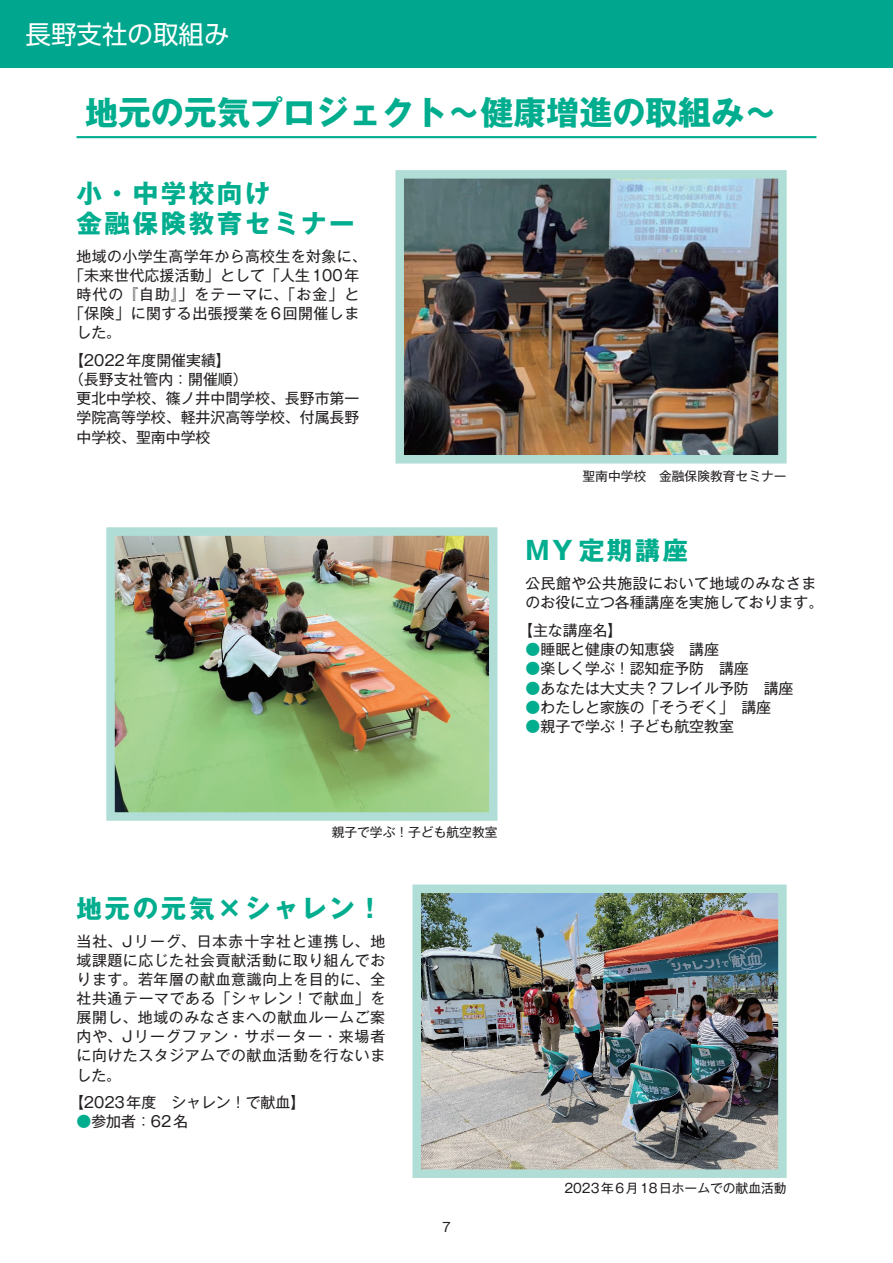
<style>
.page{position:relative;width:893px;height:1263px;background:#fff}
.page>*{position:absolute;margin:0;border:0;box-sizing:border-box;transform-origin:0 0}
.t1{font:33px "Gothic MB101 Pr 6 Bold 90 pv RKSJ H";color:#00ad8e}
.t2{font:25.5px/29.7px "Gothic MB101 Pr 6 Bold 90 pv RKSJ H";letter-spacing:.1em;color:#00ad8e}
.t3{font:25.5px "UD Shin Go Pro Regular 90 pv RKSJ H";color:#fff}
.t4{font:14.85px/19.2px "Gothic MB101 Pr 6 Regular 90 pv RKSJ H";color:#231f20;text-align:justify}
.t5{font:14.85px "Gothic MB101 Pr 6 Regular 90 pv RKSJ H";letter-spacing:.03em;color:#231f20}
.t6{font:14.85px "Gothic MB101 Pr 6 Regular 90 pv RKSJ H";letter-spacing:.07em;color:#231f20}
.t7{font:14.85px "Gothic MB101 Pr 6 Regular 90 pv RKSJ H";letter-spacing:.035em;color:#231f20}
.t8{font:12.75px "Gothic MB101 Pr 6 Regular 90 pv RKSJ H";color:#231f20}
.s1{color:#00ad8e}
</style>
<div class="page">
<div style="left:0;top:0;width:893px;height:68px;background:#00a78e"></div>
<hr style="left:77px;top:136px;width:739px;height:2px;background:#00ad8e">
<img style="left:412px;top:884px;width:375px;height:294px">
<img style="left:106px;top:527px;width:392px;height:294px">
<img style="left:395px;top:170px;width:392px;height:294px">
<h2 class="t3" style="left:26px;top:25px;width:206px">長野支社の取組み</h2>
<h1 class="t1" style="left:85px;top:100px;width:694px">地元の元気プロジェクト～健康増進の取組み～</h1>
<h2 class="t2" style="left:77px;top:182px;width:280px">小・中学校向け<br>金融保険教育セミナー</h2>
<p class="t5" style="left:77px;top:251px;width:292px">地域の小学生高学年から高校生を対象に、</p>
<p class="t4" style="left:69px;top:268px;width:292px">「未来世代応援活動」として「人生100年</p>
<p class="t6" style="left:77px;top:289px;width:284px">時代の『自助』」をテーマに、「お金」と</p>
<p class="t7" style="left:69px;top:308px;width:292px">「保険」に関する出張授業を6回開催しま</p>
<p class="t4" style="left:77px;top:325px;width:46px">した。</p>
<p class="t4" style="left:69px;top:353px;width:163px">【2022年度開催実績】</p>
<p class="t4" style="left:69px;top:372px;width:180px">（長野支社管内：開催順）</p>
<p class="t4" style="left:77px;top:391px;width:284px">更北中学校、篠ノ井中間学校、長野市第一</p>
<p class="t4" style="left:77px;top:410px;width:284px">学院高等学校、軽井沢高等学校、付属長野</p>
<p class="t4" style="left:77px;top:429px;width:135px">中学校、聖南中学校</p>
<p class="t8" style="left:583px;top:471px;width:206px">聖南中学校　金融保険教育セミナー</p>
<h2 class="t2" style="left:526px;top:539px;width:164px">MY定期講座</h2>
<p class="t4" style="left:526px;top:576px;width:299px">公民館や公共施設において地域のみなさまのお役に立つ各種講座を実施しております。</p>
<p class="t4" style="left:518px;top:623px;width:106px">【主な講座名】</p>
<p class="t4" style="left:526px;top:642px;width:195px"><span class="s1">●</span>睡眠と健康の知恵袋　講座</p>
<p class="t4" style="left:526px;top:661px;width:225px"><span class="s1">●</span>楽しく学ぶ！認知症予防　講座</p>
<p class="t4" style="left:526px;top:680px;width:269px"><span class="s1">●</span>あなたは大丈夫？フレイル予防　講座</p>
<p class="t4" style="left:526px;top:699px;width:247px"><span class="s1">●</span>わたしと家族の「そうぞく」　講座</p>
<p class="t4" style="left:526px;top:719px;width:210px"><span class="s1">●</span>親子で学ぶ！子ども航空教室</p>
<p class="t8" style="left:332px;top:827px;width:167px">親子で学ぶ！子ども航空教室</p>
<h2 class="t2" style="left:77px;top:897px;width:308px">地元の元気×シャレン！</h2>
<p class="t4" style="left:77px;top:933px;width:310px">当社、Jリーグ、日本赤十字社と連携し、地域課題に応じた社会貢献活動に取り組んでおります。若年層の献血意識向上を目的に、全社共通テーマである「シャレン！で献血」を展開し、地域のみなさまへの献血ルームご案内や、Jリーグファン・サポーター・来場者に向けたスタジアムでの献血活動を行ないました。</p>
<p class="t4" style="left:69px;top:1095px;width:238px">【2023年度　シャレン！で献血】</p>
<p class="t4" style="left:77px;top:1114px;width:113px"><span class="s1">●</span>参加者：62名</p>
<p class="t8" style="left:442px;top:1222px;width:10px">7</p>
<p class="t8" style="left:564px;top:1184px;width:224px">2023年6月18日ホームでの献血活動</p>
</div>
